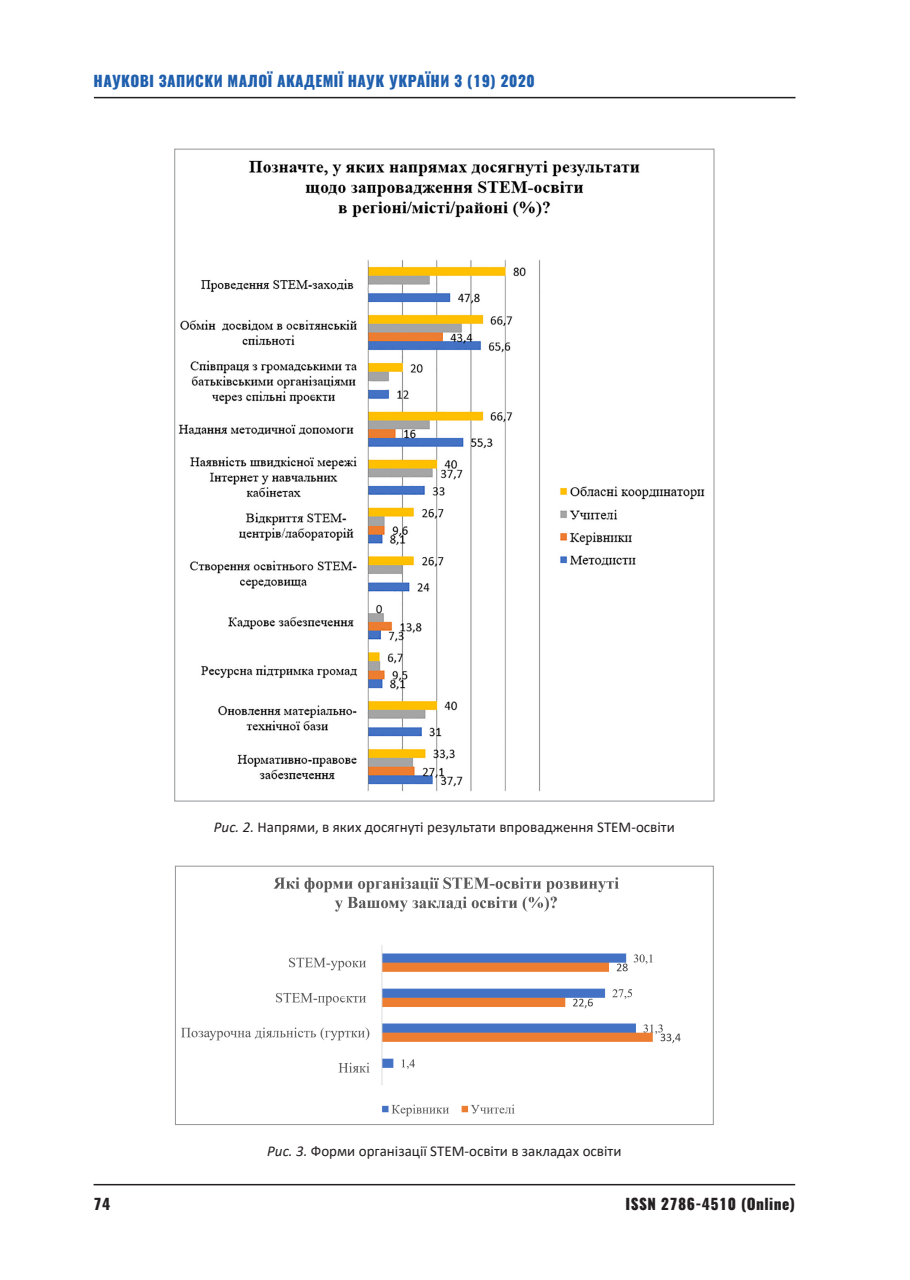
<style>
.page{position:relative;width:910px;height:1280px;background:#fff}
.page>*{position:absolute;margin:0;border:0;box-sizing:border-box;transform-origin:0 0}
.RIS_общ{font:15px "Calibri";color:#231f20}
.t1{font:800 15px "Oswald";letter-spacing:.03em;color:#1f5fad}
.t2{font:800 15px "Oswald";letter-spacing:.03em;color:#231f20}
.s1{font-style:italic}
</style>
<div class="page">
<hr style="left:94px;top:1184px;width:701px;height:1px;background:#231f20">
<hr style="left:94px;top:97px;width:701px;height:1px;background:#231f20">
<img style="left:178px;top:160px;width:527px;height:632px">
<img style="left:181px;top:877px;width:500px;height:240px">
<div style="left:175px;top:866px;width:539px;height:259px;border:1px solid #939598"></div>
<p class="t1" style="left:94px;top:70px;width:443px">НАУКОВІ ЗАПИСКИ МАЛОЇ АКАДЕМІЇ НАУК УКРАЇНИ 3 (19) 2020</p>
<p class="RIS_общ" style="left:214px;top:817px;width:462px"><span class="s1">Рис. 2.</span> Напрями, в яких досягнуті результати впровадження SТЕМ-освіти</p>
<p class="RIS_общ" style="left:267px;top:1140px;width:356px"><span class="s1">Рис. 3.</span> Форми організації SТЕМ-освіти в закладах освіти</p>
<p class="t2" style="left:94px;top:1193px;width:18px">74</p>
<p class="t2" style="left:625px;top:1193px;width:171px">ISSN 2786-4510 (Online)</p>
</div>
